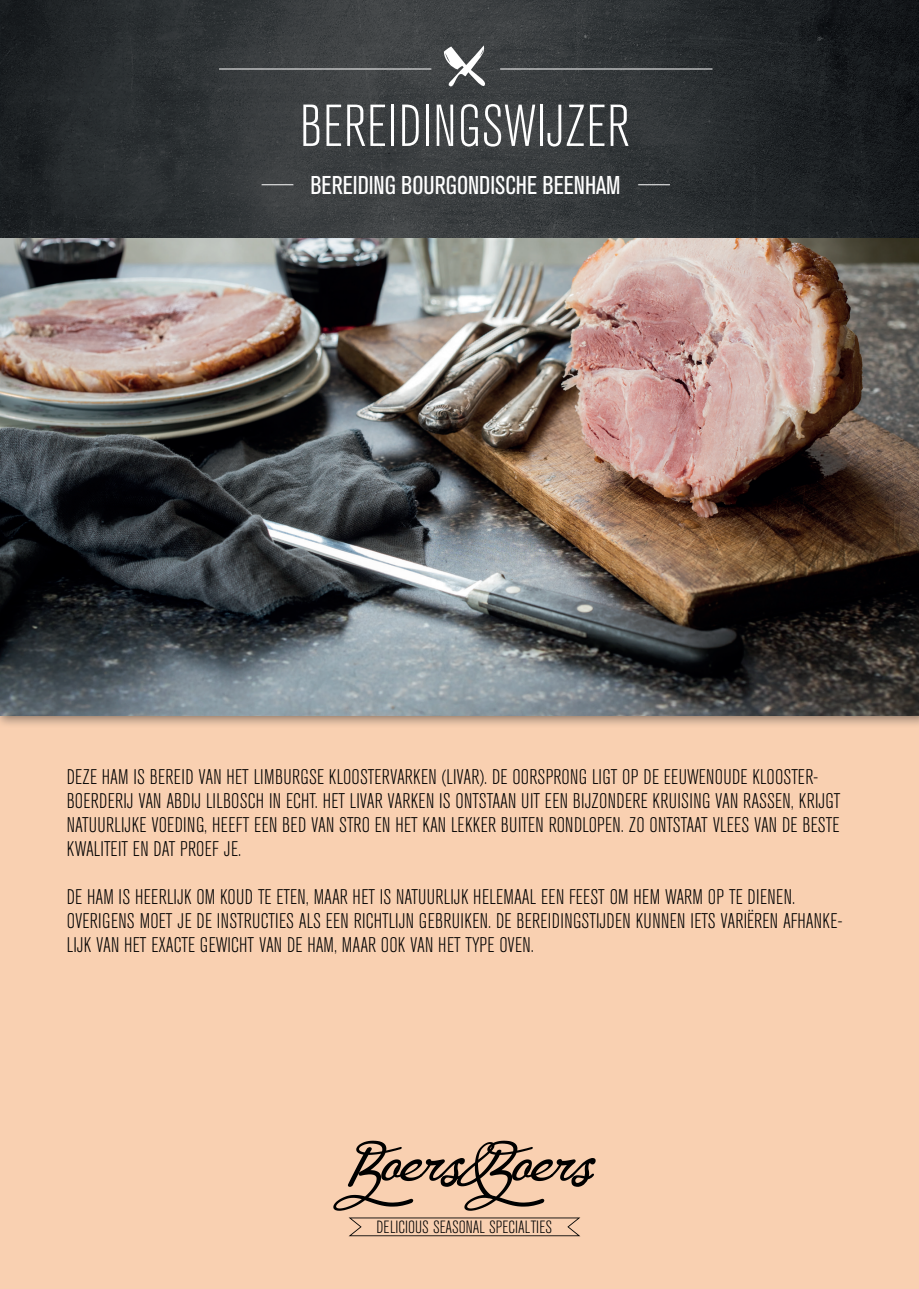
<style>
.page{position:relative;width:919px;height:1289px;background:#fff}
.page>*{position:absolute;margin:0;border:0;box-sizing:border-box;transform-origin:0 0}
.t1{font:300 condensed 58.5px "Akzidenz Grotesk BE";letter-spacing:.02em;color:#fff}
.t2{font:condensed 25.5px "Akzidenz Grotesk BQ";color:#fff}
.t3{font:300 condensed 21px/24px "Akzidenz Grotesk BE";letter-spacing:.01em;color:#000}
.t4{font:300 condensed 17.55px "Akzidenz Grotesk BE";color:#000}
</style>
<div class="page">
<img style="left:0;top:0;width:918px;height:192px">
<img style="left:0;top:192px;width:102px;height:46px">
<img style="left:102px;top:192px;width:816px;height:46px">
<svg style="left:444px;top:45px;width:45px;height:43px"></svg>
<hr style="left:500px;top:69px;width:212px;height:1px;background:#fff">
<hr style="left:219px;top:69px;width:212px;height:1px;background:#fff">
<hr style="left:638px;top:184px;width:32px;height:1px;background:#fff">
<hr style="left:261px;top:184px;width:32px;height:1px;background:#fff">
<div style="left:0;top:715px;width:918px;height:573px;background:#f9d0b1"></div>
<svg style="left:348px;top:1217px;width:232px;height:19px"></svg>
<svg style="left:333px;top:1140px;width:263px;height:70px"></svg>
<img style="left:0;top:238px;width:918px;height:487px">
<h1 class="t1" style="left:300px;top:94px;width:331px">BEREIDINGSWIJZER</h1>
<p class="t2" style="left:310px;top:171px;width:312px">BEREIDING BOURGONDISCHE BEENHAM</p>
<p class="t3" style="left:67px;top:765px;width:775px">DEZE HAM IS BEREID VAN HET LIMBURGSE KLOOSTERVARKEN (LIVAR). DE OORSPRONG LIGT OP DE EEUWENOUDE KLOOSTER-BOERDERIJ VAN ABDIJ LILBOSCH IN ECHT. HET LIVAR VARKEN IS ONTSTAAN UIT EEN BIJZONDERE KRUISING VAN RASSEN, KRIJGT NATUURLIJKE VOEDING, HEEFT EEN BED VAN STRO EN HET KAN LEKKER BUITEN RONDLOPEN. ZO ONTSTAAT VLEES VAN DE BESTE KWALITEIT EN DAT PROEF JE.</p>
<p class="t3" style="left:67px;top:885px;width:777px">DE HAM IS HEERLIJK OM KOUD TE ETEN, MAAR HET IS NATUURLIJK HELEMAAL EEN FEEST OM HEM WARM OP TE DIENEN.<br>OVERIGENS MOET JE DE INSTRUCTIES ALS EEN RICHTLIJN GEBRUIKEN. DE BEREIDINGSTIJDEN KUNNEN IETS VARIËREN AFHANKE-<br>LIJK VAN HET EXACTE GEWICHT VAN DE HAM, MAAR OOK VAN HET TYPE OVEN.</p>
<p class="t4" style="left:376px;top:1217px;width:177px">DELICIOUS SEASONAL SPECIALTIES</p>
</div>
